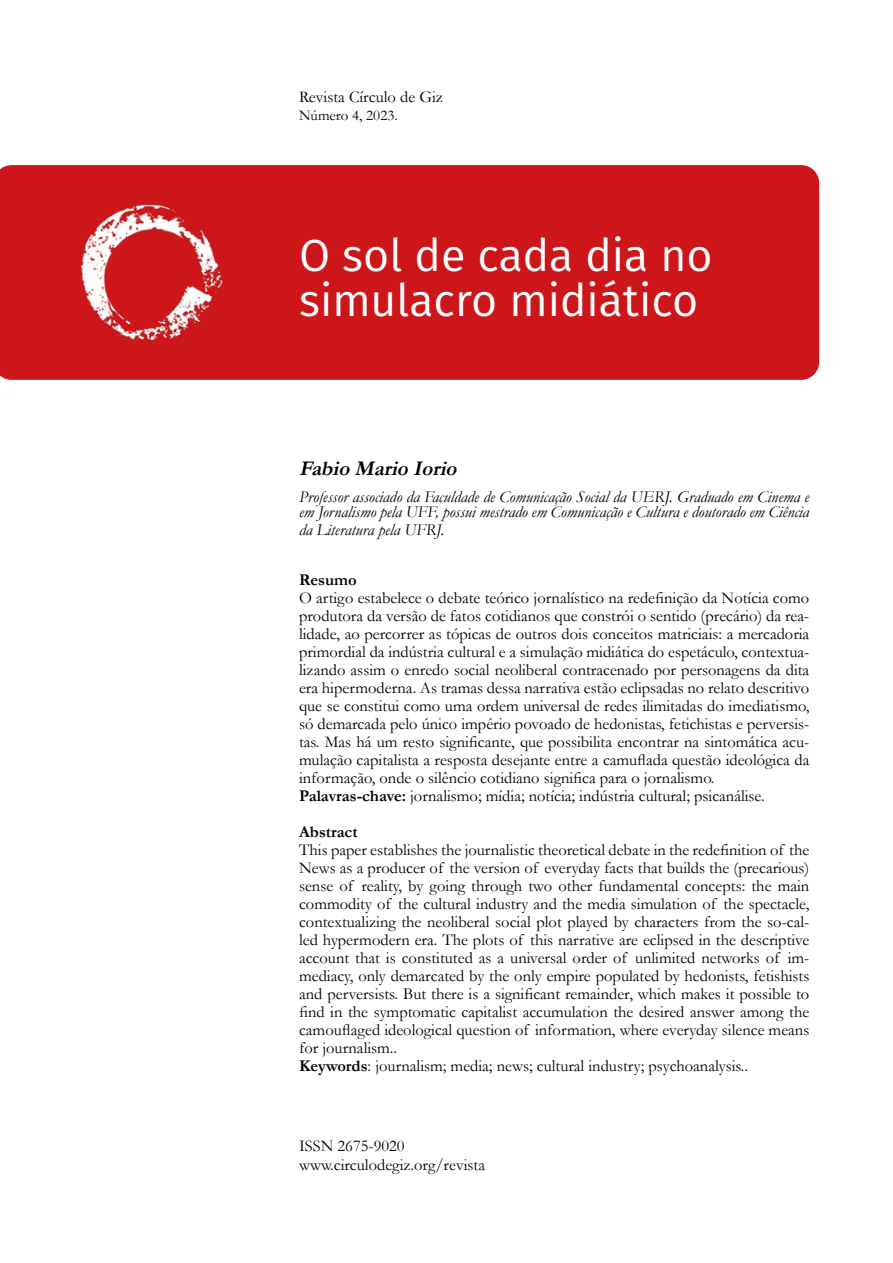
<style>
.page{position:relative;width:893px;height:1263px;background:#fff}
.page>*{position:absolute;margin:0;border:0;box-sizing:border-box;transform-origin:0 0}
.t1{font:45px/45px "Fira Sans";color:#fff}
.t2{font:italic 700 21px "Garamond";color:#000}
.t3{font:16.5px/18px "Garamond";color:#000}
.t4{font:italic 16.5px/15px "Garamond";color:#000}
.t5{font:700 16.5px "Garamond";color:#000}
.t6{font:15px "Garamond";color:#000}
.s1{font-weight:700}
</style>
<div class="page">
<div style="left:0;top:165px;width:819px;height:215px;background:#cd1619"></div>
<img style="left:74px;top:199px;width:152px;height:146px">
<p class="t3" style="left:299px;top:87px;width:145px">Revista Círculo de Giz</p>
<p class="t6" style="left:299px;top:105px;width:100px">Número 4, 2023.</p>
<h1 class="t1" style="left:299px;top:232px;width:415px">O sol de cada dia no simulacro midiático</h1>
<p class="t2" style="left:299px;top:454px;width:165px">FabioMarioIorio</p>
<p class="t4" style="left:299px;top:489px;width:512px">Professor associado da Faculdade de Comunicação Social da UERJ. Graduado em Cinema e em Jornalismo pela UFF, possui mestrado em Comunicação e Cultura e doutorado em Ciência</p>
<p class="t4" style="left:299px;top:522px;width:147px">da Literatura pela UFRJ.</p>
<p class="t5" style="left:299px;top:568px;width:59px">Resumo</p>
<p class="t3" style="left:299px;top:588px;width:512px">O artigo estabelece o debate teórico jornalístico na redefinição da Notícia como produtora da versão de fatos cotidianos que constrói o sentido (precário) da rea&shy;lidade, ao percorrer as tópicas de outros dois conceitos matriciais: a mercadoria primordial da indústria cultural e a simulação midiática do espetáculo, contextua&shy;lizando assim o enredo social neoliberal contracenado por personagens da dita era hipermoderna. As tramas dessa narrativa estão eclipsadas no relato descritivo que se constitui como uma ordem universal de redes ilimitadas do imediatismo, só demarcada pelo único império povoado de hedonistas, fetichistas e perversis&shy;tas. Mas há um resto significante, que possibilita encontrar na sintomática acu&shy;mulação capitalista a resposta desejante entre a camuflada questão ideológica da informação, onde o silêncio cotidiano significa para o jornalismo.<br><span class="s1">Palavras-chave:</span> jornalismo; mídia; notícia; indústria cultural; psicanálise.</p>
<p class="t5" style="left:299px;top:820px;width:60px">Abstract</p>
<p class="t3" style="left:299px;top:840px;width:512px">This paper establishes the journalistic theoretical debate in the redefinition of the News as a producer of the version of everyday facts that builds the (precarious) sense of reality, by going through two other fundamental concepts: the main commodity of the cultural industry and the media simulation of the spectacle, contextualizing the neoliberal social plot played by characters from the so-cal&shy;led hypermodern era. The plots of this narrative are eclipsed in the descriptive account that is constituted as a universal order of unlimited networks of im&shy;mediacy, only demarcated by the only empire populated by hedonists, fetishists and perversists. But there is a significant remainder, which makes it possible to find in the symptomatic capitalist accumulation the desired answer among the camouflaged ideological question of information, where everyday silence means for journalism..<br><span class="s1">Keywords</span>: journalism; media; news; cultural industry; psychoanalysis..</p>
<p class="t3" style="left:299px;top:1135px;width:187px;line-height:19.8px">ISSN 2675-9020 www.circulodegiz.org/revista</p>
</div>
